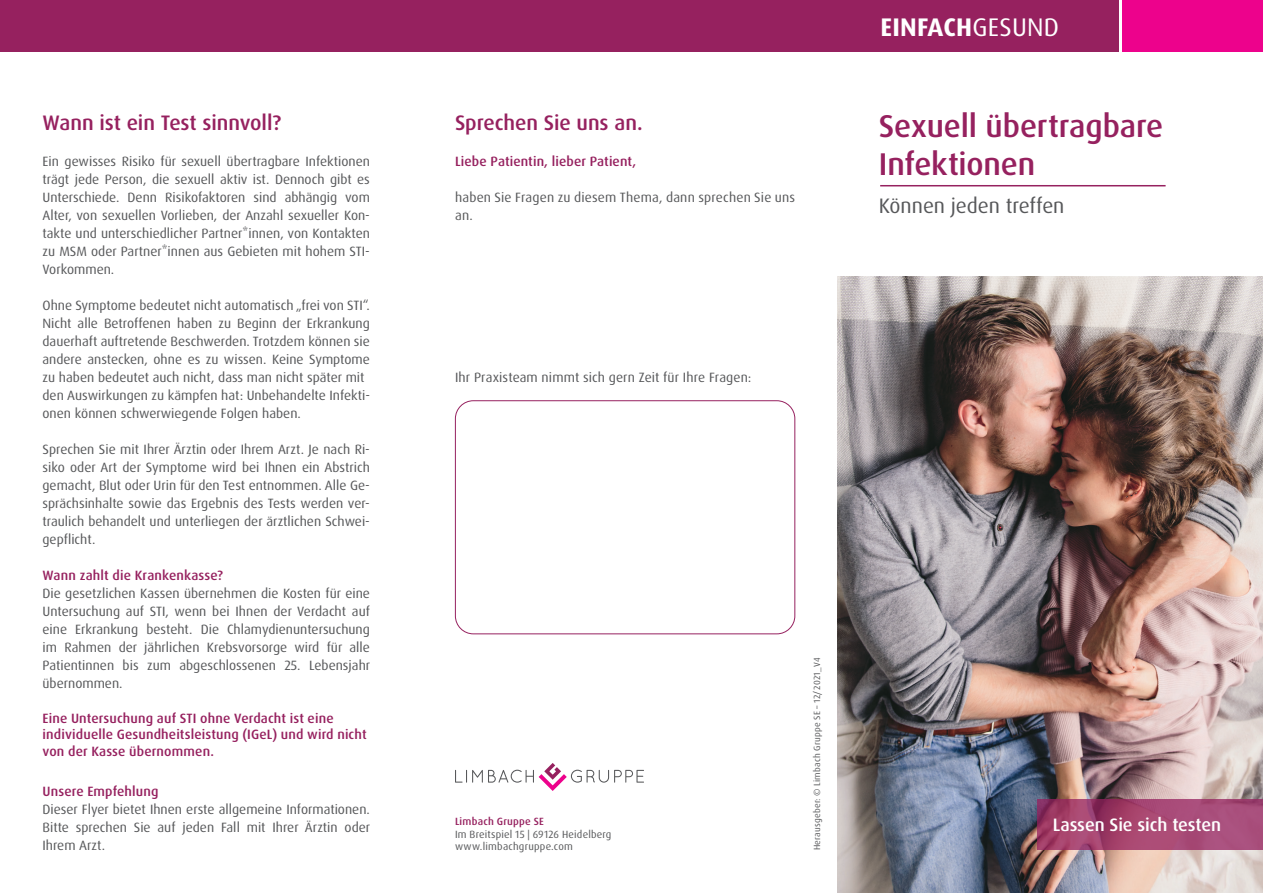
<style>
.page{position:relative;width:1263px;height:893px;background:#fff}
.page>*{position:absolute;margin:0;border:0;box-sizing:border-box;transform-origin:0 0}
.t1{font:500 31.5px/37.8px "Dax Pro";letter-spacing:-.005em;color:#96215f}
.t2{font:700 25.5px "Dax Pro";letter-spacing:.01em;color:#fff}
.t3{font:500 21px "Dax Pro";letter-spacing:-.005em;color:#96215f}
.t4{font:21px "Dax Pro";letter-spacing:-.005em;color:#57585a}
.t5{font:500 18px "Dax Pro";letter-spacing:-.005em;color:#fff}
.t6{font:13.5px/18px "Dax Pro";color:#57585a;text-align:justify}
.t7{font:500 13.5px/16.5px "Dax Pro";letter-spacing:.01em;color:#96215f}
.t8{font:10.5px/12.6px "Dax Pro";letter-spacing:.02em;color:#57585a}
.t9{font:500 10.5px "Dax Pro";letter-spacing:.02em;color:#96215f}
.t10{font:9px "Dax Pro";letter-spacing:.025em;color:#57585a}
.s1{font-weight:400}
</style>
<div class="page">
<div style="left:0;top:0;width:1118px;height:51px;background:#96215f"></div>
<div style="left:1123px;top:0;width:140px;height:51px;background:#ed028c"></div>
<div style="left:455px;top:400px;width:340px;height:234px;border:1px solid #96215f;border-radius:18px"></div>
<svg style="left:455px;top:763px;width:189px;height:28px"></svg>
<img style="left:838px;top:277px;width:425px;height:616px">
<svg style="left:1037px;top:800px;width:226px;height:50px;background:#a44571"></svg>
<hr style="left:880px;top:185px;width:285px;height:1px;background:#96215f">
<h3 class="t3" style="left:43px;top:109px;width:240px">Wann ist ein Test sinnvoll?</h3>
<p class="t6" style="left:43px;top:153px;width:329px">Ein gewisses Risiko für sexuell übertragbare Infektionen trägt jede Person, die sexuell aktiv ist. Dennoch gibt es Unterschiede. Denn Risikofaktoren sind abhängig vom Alter, von sexuellen Vorlieben, der Anzahl sexueller Kon&shy;takte und unterschiedlicher Partner*innen, von Kontakten zu MSM oder Partner*innen aus Gebieten mit hohem STI-Vorkommen.</p>
<p class="t6" style="left:43px;top:297px;width:329px;text-align:left">Ohne Symptome bedeutet nicht automatisch „frei von STI“.<br>Nicht alle Betroffenen haben zu Beginn der Erkrankung dauerhaft auftretende Beschwerden. Trotzdem können sie andere anstecken, ohne es zu wissen. Keine Symptome zu haben bedeutet auch nicht, dass man nicht später mit den Auswirkungen zu kämpfen hat: Unbehandelte Infekti&shy;onen können schwerwiegende Folgen haben.</p>
<p class="t6" style="left:43px;top:441px;width:329px">Sprechen Sie mit Ihrer Ärztin oder Ihrem Arzt. Je nach Ri&shy;siko oder Art der Symptome wird bei Ihnen ein Abstrich gemacht, Blut oder Urin für den Test entnommen. Alle Ge&shy;sprächsinhalte sowie das Ergebnis des Tests werden ver&shy;traulich behandelt und unterliegen der ärztlichen Schwei&shy;gepflicht.</p>
<p class="t7" style="left:43px;top:567px;width:182px">Wann zahlt die Krankenkasse?</p>
<p class="t6" style="left:43px;top:585px;width:329px">Die gesetzlichen Kassen übernehmen die Kosten für eine Untersuchung auf STI, wenn bei Ihnen der Verdacht auf eine Erkrankung besteht. Die Chlamydienuntersuchung im Rahmen der jährlichen Krebsvorsorge wird für alle Patientinnen bis zum abgeschlossenen 25. Lebensjahr übernommen.</p>
<p class="t7" style="left:43px;top:710px;width:326px">Eine Untersuchung auf STI ohne Verdacht ist eine individuelle Gesundheitsleistung (IGeL) und wird nicht von der Kasse übernommen.</p>
<p class="t7" style="left:43px;top:783px;width:118px">Unsere Empfehlung</p>
<p class="t6" style="left:43px;top:801px;width:329px">Dieser Flyer bietet Ihnen erste allgemeine Informationen.<br>Bitte sprechen Sie auf jeden Fall mit Ihrer Ärztin oder Ihrem Arzt.</p>
<h3 class="t3" style="left:455px;top:109px;width:189px">Sprechen Sie uns an.</h3>
<p class="t7" style="left:455px;top:153px;width:183px">Liebe Patientin, lieber Patient,</p>
<p class="t6" style="left:455px;top:189px;width:342px">haben Sie Fragen zu diesem Thema, dann sprechen Sie uns an.</p>
<p class="t6" style="left:455px;top:369px;width:298px">Ihr Praxisteam nimmt sich gern Zeit für Ihre Fragen:</p>
<h2 class="t2" style="left:880px;top:10px;width:180px">EINFACH<span class="s1">GESUND</span></h2>
<h1 class="t1" style="left:879px;top:107px;width:286px">Sexuell übertragbare<br>Infektionen</h1>
<h3 class="t4" style="left:879px;top:192px;width:187px">Können jeden treffen</h3>
<p class="t9" style="left:455px;top:815px;width:90px">Limbach Gruppe SE</p>
<p class="t8" style="left:455px;top:828px;width:158px">Im Breitspiel 15 | 69126 Heidelberg www.limbachgruppe.com</p>
<p class="t10" style="left:811px;top:850px;width:194px;rotate:-90deg">Herausgeber: © Limbach Gruppe SE – 12/2021_V4</p>
<h3 class="t5" style="left:1053px;top:813px;width:170px">Lassen Sie sich testen</h3>
</div>
